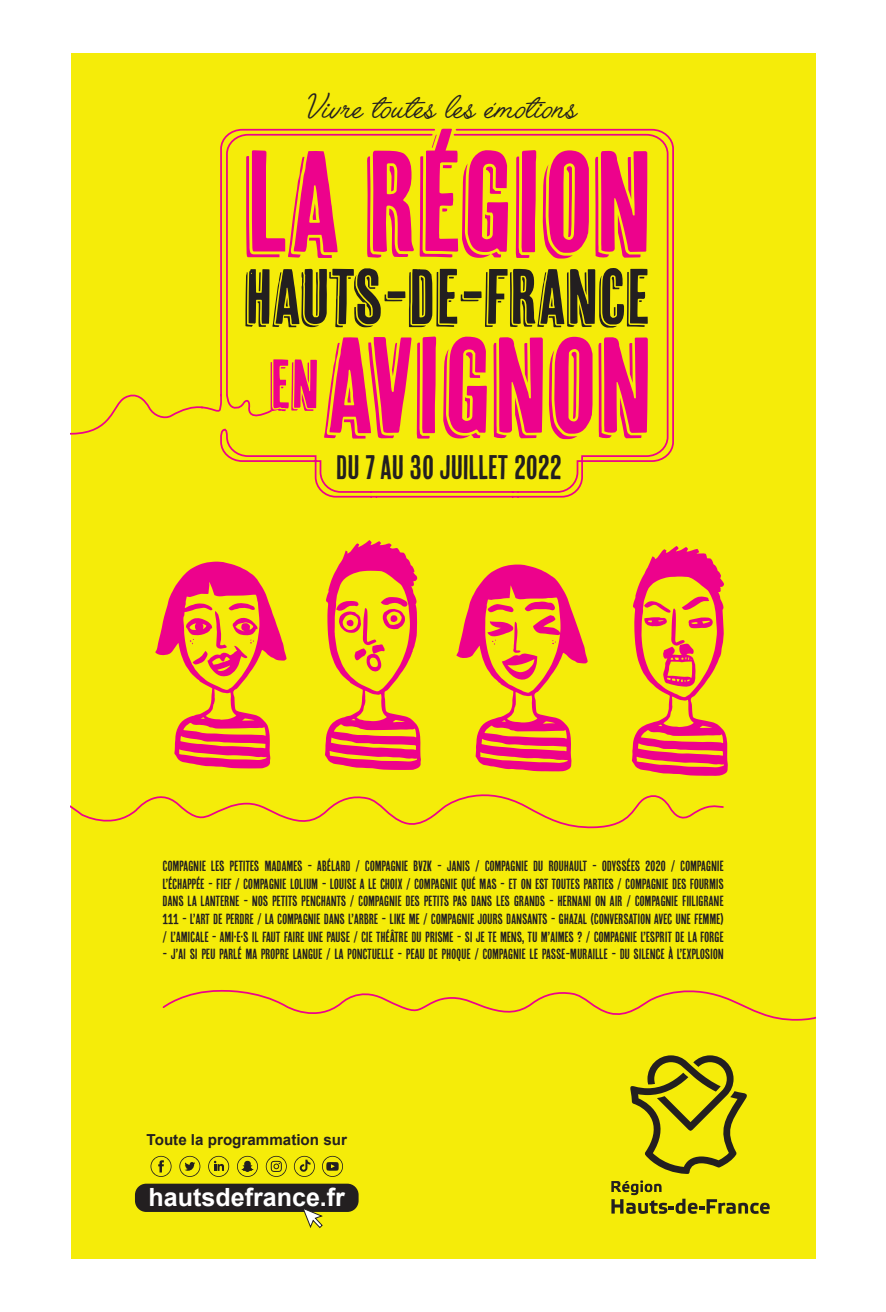
<style>
.page{position:relative;width:886px;height:1312px;background:#fff}
.page>*{position:absolute;margin:0;border:0;box-sizing:border-box;transform-origin:0 0}
.t1{font:46.25px "Angelface";color:#231f20}
.t2{font:34px "Cheap Pine Sans";letter-spacing:-.02em;color:#231f20}
.t3{font:700 25.12px "Arial";color:#fff}
.t4{font:700 15.12px "Arial";color:#231f20}
.t5{font:14.62px/17.6px "Cheap Pine Sans";letter-spacing:-.02em;color:#231f20;text-align:justify}
</style>
<div class="page">
<div style="left:71px;top:53px;width:744px;height:1205px;background:#f5ec09"></div>
<svg style="left:456px;top:564px;width:132px;height:207px"></svg>
<svg style="left:155px;top:561px;width:132px;height:207px"></svg>
<svg style="left:632px;top:546px;width:96px;height:229px"></svg>
<svg style="left:325px;top:540px;width:96px;height:229px"></svg>
<svg style="left:204px;top:128px;width:470px;height:370px"></svg>
<svg style="left:225px;top:359px;width:92px;height:81px"></svg>
<svg style="left:71px;top:794px;width:653px;height:35px"></svg>
<svg style="left:162px;top:990px;width:653px;height:31px"></svg>
<svg style="left:71px;top:394px;width:133px;height:40px"></svg>
<svg style="left:179px;top:1155px;width:21px;height:21px"></svg>
<svg style="left:208px;top:1155px;width:21px;height:21px"></svg>
<svg style="left:151px;top:1155px;width:21px;height:21px"></svg>
<svg style="left:266px;top:1155px;width:21px;height:21px"></svg>
<svg style="left:237px;top:1155px;width:21px;height:21px"></svg>
<svg style="left:294px;top:1155px;width:21px;height:21px"></svg>
<svg style="left:322px;top:1155px;width:21px;height:21px"></svg>
<div style="left:135px;top:1183px;width:224px;height:28px;background:#231f20;border-radius:11px"></div>
<svg style="left:302px;top:1209px;width:22px;height:19px"></svg>
<svg style="left:630px;top:1055px;width:117px;height:118px"></svg>
<svg style="left:611px;top:1180px;width:159px;height:33px"></svg>
<h1 class="t1" style="left:307px;top:81px;width:271px">Vivre toutes les émotions</h1>
<h2 class="t2" style="left:336px;top:448px;width:228px">DU 7 AU 30 JUILLET 2022</h2>
<p class="t5" style="left:163px;top:856px;width:563px">COMPAGNIE LES PETITES MADAMES - ABÉLARD / COMPAGNIE BVZK - JANIS / COMPAGNIE DU ROUHAULT - ODYSSÉES 2020 / COMPAGNIE L’ÉCHAPPÉE - FIEF / COMPAGNIE LOLIUM - LOUISE A LE CHOIX / COMPAGNIE QUÉ MAS - ET ON EST TOUTES PARTIES / COMPAGNIE DES FOURMIS DANS LA LANTERNE - NOS PETITS PENCHANTS / COMPAGNIE DES PETITS PAS DANS LES GRANDS - HERNANI ON AIR / COMPAGNIE FIILIGRANE 111 - L’ART DE PERDRE / LA COMPAGNIE DANS L’ARBRE - LIKE ME / COMPAGNIE JOURS DANSANTS - GHAZAL (CONVERSATION AVEC UNE FEMME) / L’AMICALE - AMI·E·S IL FAUT FAIRE UNE PAUSE / CIE THÉÂTRE DU PRISME - SI JE TE MENS, TU M’AIMES ? / COMPAGNIE L’ESPRIT DE LA FORGE</p>
<p class="t5" style="left:163px;top:944px;width:563px">- J’AI SI PEU PARLÉ MA PROPRE LANGUE / LA PONCTUELLE - PEAU DE PHOQUE / COMPAGNIE LE PASSE-MURAILLE - DU SILENCE À L’EXPLOSION</p>
<p class="t4" style="left:147px;top:1129px;width:202px">Toute la programmation sur</p>
<h3 class="t3" style="left:148px;top:1179px;width:198px">hautsdefrance.fr</h3>
</div>
